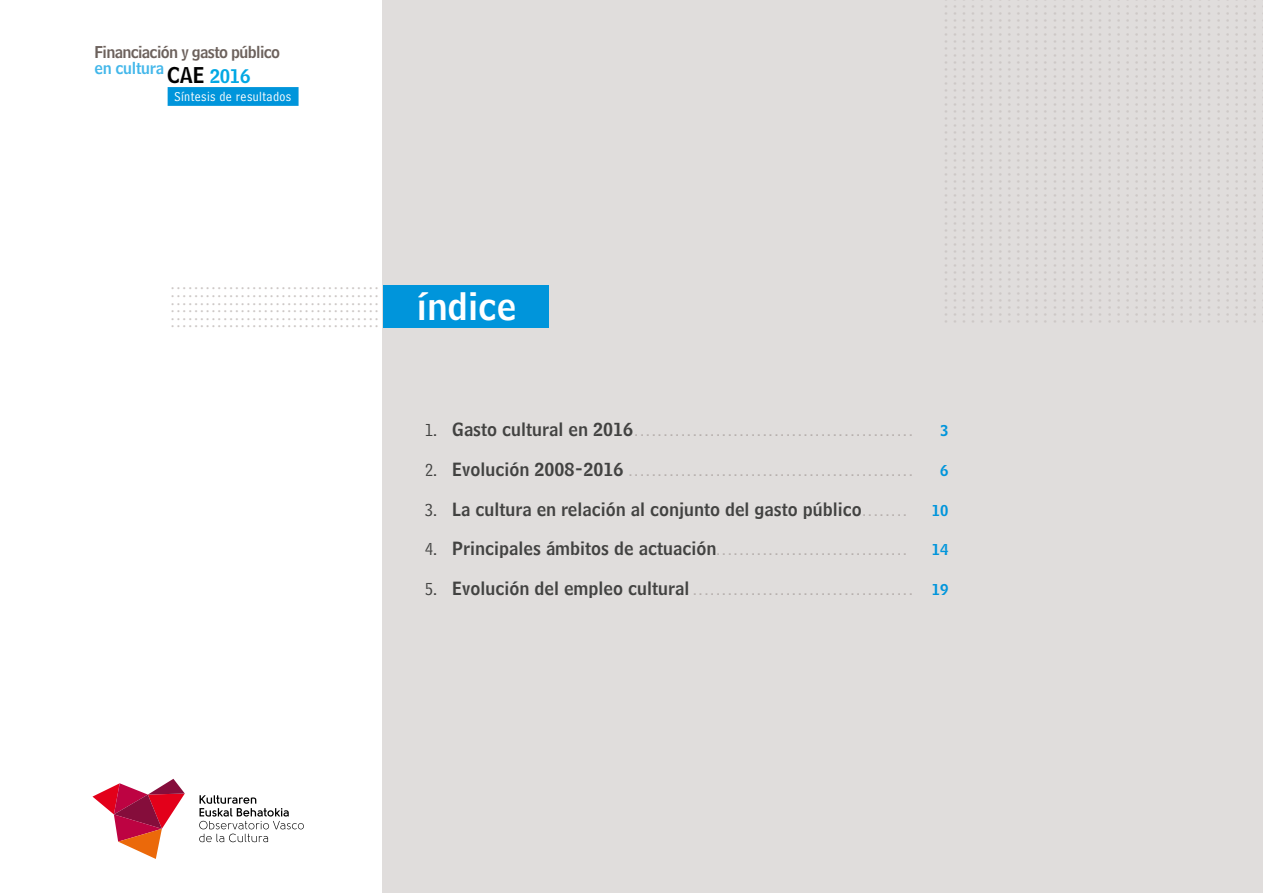
<style>
.page{position:relative;width:1263px;height:893px;background:#fff}
.page>*{position:absolute;margin:0;border:0;box-sizing:border-box;transform-origin:0 0}
.t1{font:36.9px "Bell Centennial Name And Number";color:#fff}
.t2{font:21.6px "Minion Pro";color:#cdc8c6}
.t3{font:18px "Minion Pro";color:#cdc8c6}
.t4{font:18px "Bell Centennial Name And Number";color:#424241}
.t5{font:16.05px/16px "Bell Centennial Name And Number";letter-spacing:-.04em;color:#6c615c}
.t6{font:15px "Bell Centennial Name And Number";color:#0095db}
.t7{font:13.5px "Bell Centennial Address";letter-spacing:.03em;color:#fff}
.t8{font:10.5px "Bell Centennial Name And Number";color:#b7b0ae}
.s1{color:#43b7ea}
.s2{font-size:21.45px;color:#000}
.s3{font-size:18.75px;color:#00a8e4}
.s4{font-family:"Bell Centennial Address";font-size:18px;color:#424241}
.s5{font-size:18px;color:#424241}
.s6{font-family:"Bell Centennial Address"}
.s7{font-size:10.5px;color:#b7b0ae}
</style>
<div class="page">
<svg style="left:199px;top:795px;width:105px;height:47px"></svg>
<svg style="left:92px;top:779px;width:93px;height:80px"></svg>
<div style="left:168px;top:87px;width:131px;height:19px;background:#0095db"></div>
<div style="left:383px;top:0;width:880px;height:893px;background:#e0dddc"></div>
<div style="left:383px;top:285px;width:166px;height:42px;background:#0095db"></div>
<p class="t5" style="left:95px;top:44px;width:187px">Financiación y gasto público <span class="s1">en cultura</span> <span class="s2">CAE</span> <span class="s3">2016</span></p>
<p class="t7" style="left:174px;top:88px;width:118px">Síntesis de resultados</p>
<p class="t3" style="left:170px;top:272px;width:211px">………………………………</p>
<p class="t3" style="left:170px;top:279px;width:211px">………………………………</p>
<p class="t3" style="left:170px;top:287px;width:211px">………………………………</p>
<p class="t3" style="left:170px;top:294px;width:211px">………………………………</p>
<p class="t3" style="left:170px;top:302px;width:211px">………………………………</p>
<p class="t3" style="left:170px;top:309px;width:211px">………………………………</p>
<h1 class="t1" style="left:417px;top:283px;width:101px">índice</h1>
<p class="t2" style="left:966px;top:10px;width:316px;rotate:90deg">………………………………………</p>
<p class="t2" style="left:975px;top:10px;width:316px;rotate:90deg">………………………………………</p>
<p class="t2" style="left:984px;top:10px;width:316px;rotate:90deg">………………………………………</p>
<p class="t2" style="left:993px;top:10px;width:316px;rotate:90deg">………………………………………</p>
<p class="t2" style="left:1002px;top:10px;width:316px;rotate:90deg">………………………………………</p>
<p class="t2" style="left:1011px;top:10px;width:316px;rotate:90deg">………………………………………</p>
<p class="t2" style="left:1021px;top:10px;width:316px;rotate:90deg">………………………………………</p>
<p class="t2" style="left:1030px;top:10px;width:316px;rotate:90deg">………………………………………</p>
<p class="t2" style="left:1039px;top:10px;width:316px;rotate:90deg">………………………………………</p>
<p class="t2" style="left:1048px;top:10px;width:316px;rotate:90deg">………………………………………</p>
<p class="t2" style="left:1057px;top:10px;width:316px;rotate:90deg">………………………………………</p>
<p class="t2" style="left:1066px;top:10px;width:316px;rotate:90deg">………………………………………</p>
<p class="t2" style="left:1075px;top:10px;width:316px;rotate:90deg">………………………………………</p>
<p class="t2" style="left:1084px;top:10px;width:316px;rotate:90deg">………………………………………</p>
<p class="t2" style="left:1094px;top:10px;width:316px;rotate:90deg">………………………………………</p>
<p class="t2" style="left:1103px;top:10px;width:316px;rotate:90deg">………………………………………</p>
<p class="t2" style="left:1112px;top:10px;width:316px;rotate:90deg">………………………………………</p>
<p class="t2" style="left:1121px;top:10px;width:316px;rotate:90deg">………………………………………</p>
<p class="t2" style="left:1130px;top:10px;width:316px;rotate:90deg">………………………………………</p>
<p class="t2" style="left:1139px;top:10px;width:316px;rotate:90deg">………………………………………</p>
<p class="t2" style="left:1148px;top:10px;width:316px;rotate:90deg">………………………………………</p>
<p class="t2" style="left:1157px;top:10px;width:316px;rotate:90deg">………………………………………</p>
<p class="t2" style="left:1166px;top:10px;width:316px;rotate:90deg">………………………………………</p>
<p class="t2" style="left:1175px;top:10px;width:316px;rotate:90deg">………………………………………</p>
<p class="t2" style="left:1184px;top:10px;width:316px;rotate:90deg">………………………………………</p>
<p class="t2" style="left:1193px;top:10px;width:316px;rotate:90deg">………………………………………</p>
<p class="t2" style="left:1202px;top:10px;width:316px;rotate:90deg">………………………………………</p>
<p class="t2" style="left:1211px;top:10px;width:316px;rotate:90deg">………………………………………</p>
<p class="t2" style="left:1220px;top:10px;width:316px;rotate:90deg">………………………………………</p>
<p class="t2" style="left:1229px;top:10px;width:316px;rotate:90deg">………………………………………</p>
<p class="t2" style="left:1239px;top:10px;width:316px;rotate:90deg">………………………………………</p>
<p class="t2" style="left:1248px;top:10px;width:316px;rotate:90deg">………………………………………</p>
<p class="t2" style="left:1257px;top:10px;width:316px;rotate:90deg">………………………………………</p>
<p class="t2" style="left:1266px;top:10px;width:316px;rotate:90deg">………………………………………</p>
<p class="t2" style="left:1275px;top:10px;width:316px;rotate:90deg">………………………………………</p>
<p class="t8" style="left:425px;top:426px;width:489px"><span class="s4">1.</span> <span class="s5">Gasto cultural en 2016</span> . . . . . . . . . . . . . . . . . . . . . . . . . . . . . . . . . . . . . . . . . . . . . . . .</p>
<p class="t6" style="left:940px;top:421px;width:10px">3</p>
<p class="t8" style="left:425px;top:465px;width:488px"><span class="s4">2.</span> <span class="s5">Evolución 2008-2016</span> . . . . . . . . . . . . . . . . . . . . . . . . . . . . . . . . . . . . . . . . . . . . . . . . .</p>
<p class="t6" style="left:940px;top:461px;width:10px">6</p>
<p class="t4" style="left:425px;top:498px;width:477px"><span class="s6">3.</span> La cultura en relación al conjunto del gasto público <span class="s7">. . . . . . .</span></p>
<p class="t6" style="left:932px;top:501px;width:18px">10</p>
<p class="t8" style="left:425px;top:545px;width:477px"><span class="s4">4.</span> <span class="s5">Principales ámbitos de actuación</span> . . . . . . . . . . . . . . . . . . . . . . . . . . . . . . . .</p>
<p class="t6" style="left:932px;top:540px;width:18px">14</p>
<p class="t8" style="left:425px;top:585px;width:488px"><span class="s4">5.</span> <span class="s5">Evolución del empleo cultural</span> . . . . . . . . . . . . . . . . . . . . . . . . . . . . . . . . . . . . . .</p>
<p class="t6" style="left:932px;top:580px;width:18px">19</p>
</div>
